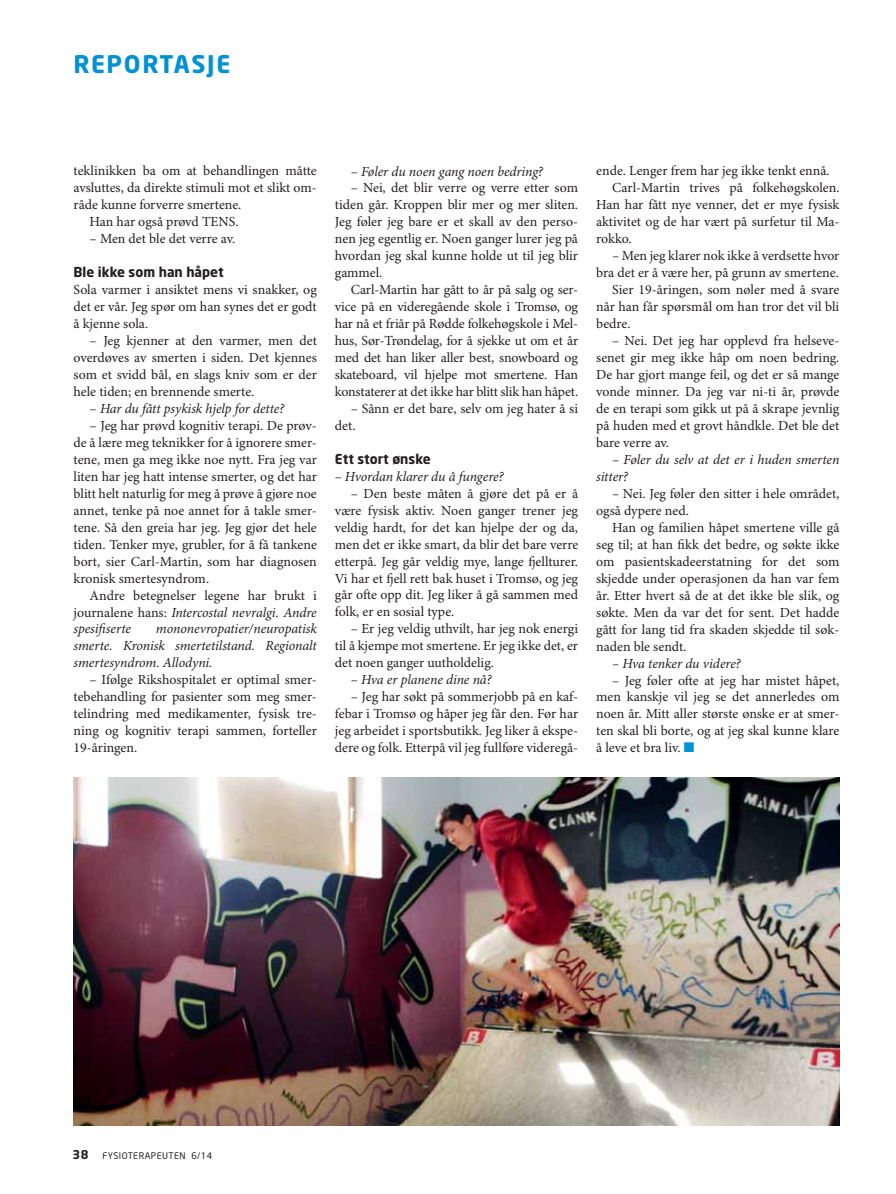
<style>
.page{position:relative;width:896px;height:1194px;background:#fff}
.page>*{position:absolute;margin:0;border:0;box-sizing:border-box;transform-origin:0 0}
.t1{font:700 24px "Neo Sans";letter-spacing:.07em;color:#0092d2}
.t2{font:13.8px/17px "Minion Pro";color:#231f20;text-align:justify}
.t3{font:italic 13.8px/17px "Minion Pro";letter-spacing:-.01em;color:#231f20;text-align:justify}
.t4{font:700 13.5px "Neo Sans";color:#231f20}
.t5{font:700 12px "Neo Sans";color:#231f20}
.t6{font:9px "Neo Sans";letter-spacing:.05em;color:#231f20}
.s1{font-style:normal}
.s2{font-style:italic}
</style>
<div class="page">
<img style="left:74px;top:777px;width:765px;height:348px">
<h1 class="t1" style="left:74px;top:53px;width:158px">REPORTASJE</h1>
<p class="t2" style="left:74px;top:164px;width:245px">teklinikken ba om at behandlingen måtte</p>
<p class="t2" style="left:74px;top:180px;width:245px">avsluttes, da direkte stimuli mot et slikt om-</p>
<p class="t2" style="left:74px;top:197px;width:169px">råde kunne forverre smertene.</p>
<p class="t2" style="left:90px;top:214px;width:150px">Han har også prøvd TENS.</p>
<p class="t2" style="left:90px;top:231px;width:147px">– Men det ble det verre av.</p>
<p class="t4" style="left:74px;top:266px;width:152px">Ble ikke som han håpet</p>
<p class="t2" style="left:74px;top:282px;width:245px">Sola varmer i ansiktet mens vi snakker, og det er vår. Jeg spør om han synes det er godt å kjenne sola.</p>
<p class="t2" style="left:74px;top:333px;width:245px;text-indent:16px">– Jeg kjenner at den varmer, men det overdøves av smerten i siden. Det kjennes som et svidd bål, en slags kniv som er der hele tiden; en brennende smerte.</p>
<p class="t3" style="left:90px;top:401px;width:196px"><span class="s1">–</span> Har du fått psykisk hjelp for dette?</p>
<p class="t2" style="left:74px;top:418px;width:245px;text-indent:16px">– Jeg har prøvd kognitiv terapi. De prøv&shy;de å lære meg teknikker for å ignorere smer&shy;tene, men ga meg ikke noe nytt. Fra jeg var liten har jeg hatt intense smerter, og det har blitt helt naturlig for meg å prøve å gjøre noe annet, tenke på noe annet for å takle smer&shy;tene. Så den greia har jeg. Jeg gjør det hele tiden. Tenker mye, grubler, for å få tankene bort, sier Carl-Martin, som har diagnosen kronisk smertesyndrom.</p>
<p class="t2" style="left:74px;top:587px;width:245px;text-indent:16px">Andre betegnelser legene har brukt i journalene hans: <span class="s2">Intercostal nevralgi. Andre spesifiserte</span></p>
<p class="t3" style="left:74px;top:621px;width:245px;text-indent:82px">mononevropatier/neuropatisk smerte. Kronisk smertetilstand. Regionalt smertesyndrom. Allodyni.</p>
<p class="t2" style="left:74px;top:672px;width:245px;text-indent:16px">– Ifølge Rikshospitalet er optimal smer&shy;tebehandling for pasienter som meg smer&shy;telindring med medikamenter, fysisk tre&shy;ning og kognitiv terapi sammen, forteller 19-åringen.</p>
<p class="t3" style="left:351px;top:164px;width:194px">– Føler du noen gang noen bedring?</p>
<p class="t2" style="left:335px;top:181px;width:245px;text-indent:16px"><span class="s2">–</span> Nei, det blir verre og verre etter som tiden går. Kroppen blir mer og mer sliten.<br>Jeg føler jeg bare er et skall av den perso&shy;nen jeg egentlig er. Noen ganger lurer jeg på hvordan jeg skal kunne holde ut til jeg blir gammel.</p>
<p class="t2" style="left:335px;top:282px;width:245px;text-indent:16px">Carl-Martin har gått to år på salg og ser&shy;vice på en videregående skole i Tromsø, og har nå et friår på Rødde folkehøgskole i Mel&shy;hus, Sør-Trøndelag, for å sjekke ut om et år med det han liker aller best, snowboard og skateboard, vil hjelpe mot smertene. Han konstaterer at det ikke har blitt slik han håpet.</p>
<p class="t2" style="left:335px;top:401px;width:245px;text-indent:16px"><span class="s2">–</span> Sånn er det bare, selv om jeg hater å si det.</p>
<p class="t4" style="left:335px;top:452px;width:97px">Ett stort ønske</p>
<p class="t3" style="left:335px;top:469px;width:170px">– Hvordan klarer du å fungere?</p>
<p class="t2" style="left:335px;top:486px;width:245px;text-indent:16px"><span class="s2">–</span> Den beste måten å gjøre det på er å være fysisk aktiv. Noen ganger trener jeg veldig hardt, for det kan hjelpe der og da, men det er ikke smart, da blir det bare verre etterpå. Jeg går veldig mye, lange fjellturer.<br>Vi har et fjell rett bak huset i Tromsø, og jeg går ofte opp dit. Jeg liker å gå sammen med folk, er en sosial type.</p>
<p class="t2" style="left:335px;top:621px;width:245px;text-indent:16px"><span class="s2">–</span> Er jeg veldig uthvilt, har jeg nok energi til å kjempe mot smertene. Er jeg ikke det, er det noen ganger uutholdelig.</p>
<p class="t3" style="left:351px;top:672px;width:142px">– Hva er planene dine nå?</p>
<p class="t2" style="left:335px;top:689px;width:245px;text-indent:16px"><span class="s2">–</span> Jeg har søkt på sommerjobb på en kaf&shy;febar i Tromsø og håper jeg får den. Før har jeg arbeidet i sportsbutikk. Jeg liker å ekspe&shy;dere og folk. Etterpå vil jeg fullføre videregå-</p>
<p class="t2" style="left:596px;top:164px;width:235px">ende. Lenger frem har jeg ikke tenkt ennå.</p>
<p class="t2" style="left:612px;top:181px;width:229px">Carl-Martin trives på folkehøgskolen.</p>
<p class="t2" style="left:596px;top:198px;width:245px">Han har fått nye venner, det er mye fysisk</p>
<p class="t2" style="left:596px;top:214px;width:245px">aktivitet og de har vært på surfetur til Ma-</p>
<p class="t2" style="left:596px;top:231px;width:37px">rokko.</p>
<p class="t2" style="left:612px;top:248px;width:229px"><span class="s2">–</span> Men jeg klarer nok ikke å verdsette hvor</p>
<p class="t2" style="left:596px;top:265px;width:244px">bra det er å være her, på grunn av smertene.</p>
<p class="t2" style="left:612px;top:282px;width:229px">Sier 19-åringen, som nøler med å svare</p>
<p class="t2" style="left:596px;top:299px;width:245px">når han får spørsmål om han tror det vil bli</p>
<p class="t2" style="left:596px;top:316px;width:36px">bedre.</p>
<p class="t2" style="left:596px;top:333px;width:245px;text-indent:16px"><span class="s2">–</span> Nei. Det jeg har opplevd fra helseve&shy;senet gir meg ikke håp om noen bedring.<br>De har gjort mange feil, og det er så mange vonde minner. Da jeg var ni-ti år, prøvde de en terapi som gikk ut på å skrape jevnlig på huden med et grovt håndkle. Det ble det bare verre av.</p>
<p class="t3" style="left:596px;top:452px;width:245px;text-indent:16px">– Føler du selv at det er i huden smerten sitter?</p>
<p class="t2" style="left:596px;top:486px;width:245px;text-indent:16px"><span class="s2">–</span> Nei. Jeg føler den sitter i hele området, også dypere ned.</p>
<p class="t2" style="left:596px;top:520px;width:245px;text-indent:16px">Han og familien håpet smertene ville gå seg til; at han fikk det bedre, og søkte ikke om pasientskadeerstatning for det som skjedde under operasjonen da han var fem år. Etter hvert så de at det ikke ble slik, og søkte. Men da var det for sent. Det hadde gått for lang tid fra skaden skjedde til søk&shy;naden ble sendt.</p>
<p class="t3" style="left:612px;top:655px;width:130px">– Hva tenker du videre?</p>
<p class="t2" style="left:596px;top:672px;width:245px;text-indent:16px"><span class="s2">–</span> Jeg føler ofte at jeg har mistet håpet, men kanskje vil jeg se det annerledes om noen år. Mitt aller største ønske er at smer&shy;ten skal bli borte, og at jeg skal kunne klare å leve et bra liv.</p>
<p class="t5" style="left:72px;top:1148px;width:18px">38</p>
<p class="t6" style="left:103px;top:1151px;width:111px">FYSIOTERAPEUTEN 6/14</p>
</div>
